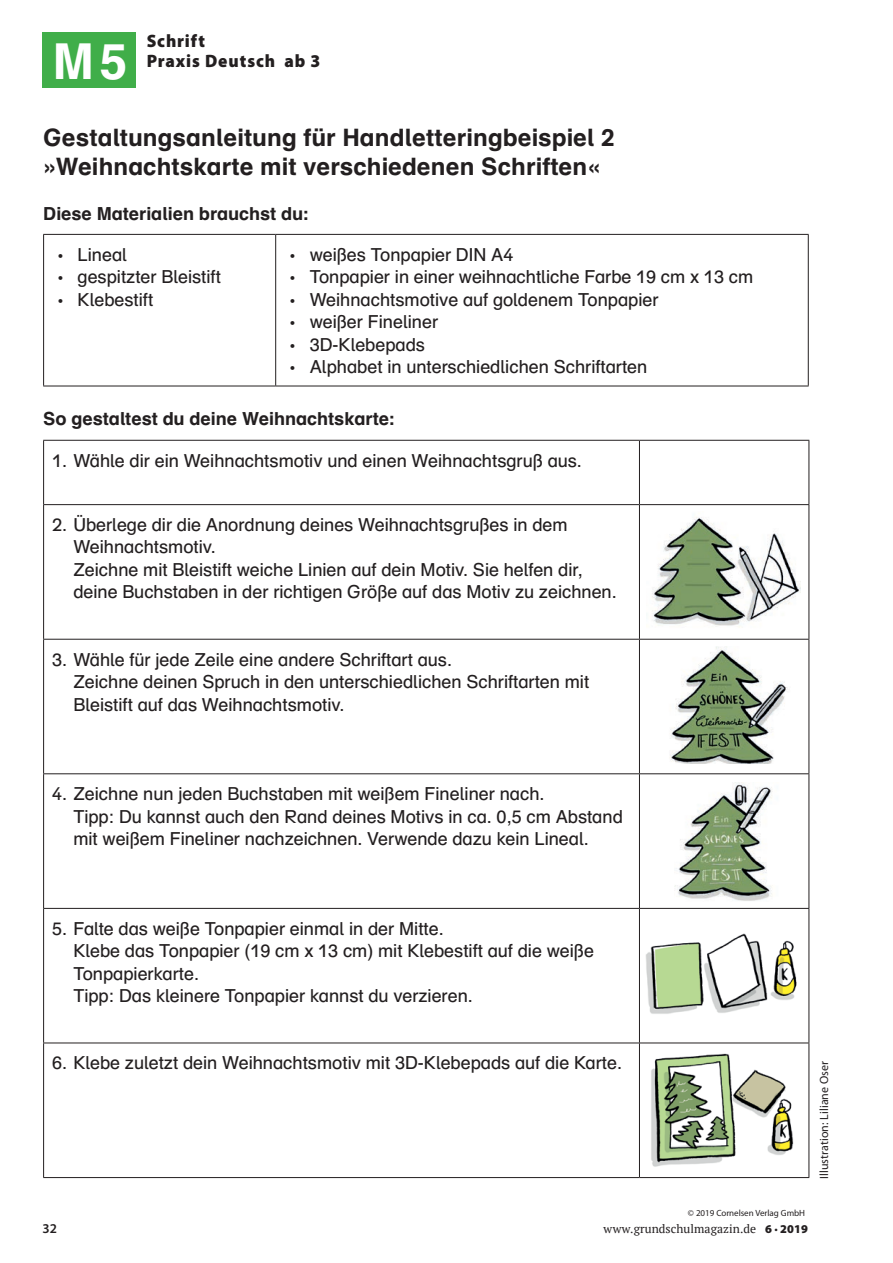
<style>
.page{position:relative;width:893px;height:1263px;background:#fff}
.page>*{position:absolute;margin:0;border:0;box-sizing:border-box;transform-origin:0 0}
.t1{font:700 49.5px "Schulbuch Berlin CV";color:#fff}
.t2{font:700 24px/28.8px "Schulbuch Berlin CV";letter-spacing:.005em;color:#231f20}
.t3{font:18px/22.5px "Schulbuch Berlin CV";color:#231f20}
.t4{font:700 18px "Schulbuch Berlin CV";color:#231f20}
.t5{font:900 18px "Myriad Pro";letter-spacing:.05em;color:#231f20;scale:.96 1}
.t6{font:600 13.5px "Myriad Pro";color:#231f20}
.t7{font:12px "PT Serif";letter-spacing:.005em;color:#231f20}
.t8{font:12px "Myriad Pro";letter-spacing:.005em;color:#231f20}
.t9{font:9px "Myriad Pro";letter-spacing:-.005em;color:#231f20}
.s1{font-family:"Myriad Pro";font-weight:900}
</style>
<div class="page">
<div style="left:43px;top:32px;width:93px;height:56px;background:#40ae49"></div>
<hr style="left:43px;top:234px;width:233px;height:1px;background:#231f20">
<hr style="left:43px;top:235px;width:1px;height:151px;background:#231f20">
<hr style="left:276px;top:234px;width:533px;height:1px;background:#231f20">
<hr style="left:275px;top:235px;width:1px;height:151px;background:#231f20">
<hr style="left:808px;top:235px;width:1px;height:151px;background:#231f20">
<hr style="left:43px;top:386px;width:233px;height:1px;background:#231f20">
<hr style="left:276px;top:386px;width:533px;height:1px;background:#231f20">
<hr style="left:43px;top:440px;width:596px;height:1px;background:#231f20">
<hr style="left:43px;top:441px;width:1px;height:63px;background:#231f20">
<hr style="left:639px;top:440px;width:170px;height:1px;background:#231f20">
<hr style="left:639px;top:441px;width:1px;height:63px;background:#231f20">
<hr style="left:808px;top:441px;width:1px;height:63px;background:#231f20">
<hr style="left:43px;top:504px;width:596px;height:1px;background:#231f20">
<hr style="left:43px;top:505px;width:1px;height:134px;background:#231f20">
<hr style="left:639px;top:504px;width:170px;height:1px;background:#231f20">
<hr style="left:639px;top:505px;width:1px;height:134px;background:#231f20">
<hr style="left:808px;top:505px;width:1px;height:134px;background:#231f20">
<hr style="left:43px;top:639px;width:596px;height:1px;background:#231f20">
<hr style="left:43px;top:640px;width:1px;height:133px;background:#231f20">
<hr style="left:639px;top:639px;width:170px;height:1px;background:#231f20">
<hr style="left:639px;top:640px;width:1px;height:133px;background:#231f20">
<hr style="left:808px;top:640px;width:1px;height:133px;background:#231f20">
<hr style="left:43px;top:773px;width:596px;height:1px;background:#231f20">
<hr style="left:43px;top:774px;width:1px;height:134px;background:#231f20">
<hr style="left:639px;top:773px;width:170px;height:1px;background:#231f20">
<hr style="left:639px;top:774px;width:1px;height:134px;background:#231f20">
<hr style="left:808px;top:774px;width:1px;height:134px;background:#231f20">
<hr style="left:43px;top:908px;width:596px;height:1px;background:#231f20">
<hr style="left:43px;top:909px;width:1px;height:133px;background:#231f20">
<hr style="left:639px;top:908px;width:170px;height:1px;background:#231f20">
<hr style="left:639px;top:909px;width:1px;height:133px;background:#231f20">
<hr style="left:808px;top:909px;width:1px;height:133px;background:#231f20">
<hr style="left:43px;top:1042px;width:596px;height:1px;background:#231f20">
<hr style="left:43px;top:1043px;width:1px;height:134px;background:#231f20">
<hr style="left:639px;top:1042px;width:170px;height:1px;background:#231f20">
<hr style="left:639px;top:1043px;width:1px;height:134px;background:#231f20">
<hr style="left:808px;top:1043px;width:1px;height:134px;background:#231f20">
<hr style="left:43px;top:1177px;width:596px;height:1px;background:#231f20">
<hr style="left:639px;top:1177px;width:170px;height:1px;background:#231f20">
<img style="left:651px;top:1053px;width:143px;height:114px">
<img style="left:652px;top:517px;width:149px;height:110px">
<img style="left:670px;top:646px;width:117px;height:117px">
<img style="left:674px;top:783px;width:99px;height:118px">
<img style="left:646px;top:933px;width:151px;height:81px">
<p class="t5" style="left:147px;top:31px;width:62px">Schrift</p>
<h1 class="t1" style="left:53px;top:27px;width:76px">M5</h1>
<p class="t5" style="left:147px;top:51px;width:183px">Praxis Deutsch ab 3</p>
<h2 class="t2" style="left:43px;top:123px;width:573px">Gestaltungsanleitung für Handletteringbeispiel 2 »Weihnachtskarte mit verschiedenen Schriften«</h2>
<p class="t4" style="left:43px;top:200px;width:267px">Diese Materialien brauchst du:</p>
<p class="t3" style="left:56px;top:243px;width:72px">• Lineal</p>
<p class="t3" style="left:56px;top:265px;width:166px">• gespitzter Bleistift</p>
<p class="t3" style="left:56px;top:288px;width:98px">• Klebestift</p>
<p class="t3" style="left:288px;top:243px;width:226px">• weißes Tonpapier DIN A4</p>
<p class="t3" style="left:288px;top:265px;width:466px">• Tonpapier in einer weihnachtliche Farbe 19 cm x 13 cm</p>
<p class="t3" style="left:288px;top:288px;width:372px">• Weihnachtsmotive auf goldenem Tonpapier</p>
<p class="t3" style="left:288px;top:310px;width:151px">• weißer Fineliner</p>
<p class="t3" style="left:288px;top:333px;width:138px">• 3D-Klebepads</p>
<p class="t3" style="left:288px;top:355px;width:360px">• Alphabet in unterschiedlichen Schriftarten</p>
<p class="t4" style="left:43px;top:406px;width:353px">So gestaltest du deine Weihnachtskarte:</p>
<p class="t3" style="left:52px;top:449px;width:531px">1. Wähle dir ein Weihnachtsmotiv und einen Weihnachtsgruß aus.</p>
<p class="t3" style="left:73px;top:513px;width:545px;text-indent:-21px">2. Überlege dir die Anordnung deines Weihnachtsgrußes in dem Weihnachtsmotiv.<br>Zeichne mit Bleistift weiche Linien auf dein Motiv. Sie helfen dir, deine Buchstaben in der richtigen Größe auf das Motiv zu zeichnen.</p>
<p class="t3" style="left:73px;top:648px;width:517px;text-indent:-21px">3. Wähle für jede Zeile eine andere Schriftart aus.<br>Zeichne deinen Spruch in den unterschiedlichen Schriftarten mit<br>Bleistift auf das Weihnachtsmotiv.</p>
<p class="t3" style="left:73px;top:782px;width:551px;text-indent:-21px">4. Zeichne nun jeden Buchstaben mit weißem Fineliner nach.<br>Tipp: Du kannst auch den Rand deines Motivs in ca. 0,5 cm Abstand mit weißem Fineliner nachzeichnen. Verwende dazu kein Lineal.</p>
<p class="t3" style="left:73px;top:917px;width:522px;text-indent:-21px">5. Falte das weiße Tonpapier einmal in der Mitte.<br>Klebe das Tonpapier (19 cm x 13 cm) mit Klebestift auf die weiße Tonpapierkarte.<br>Tipp: Das kleinere Tonpapier kannst du verzieren.</p>
<p class="t3" style="left:52px;top:1051px;width:571px">6. Klebe zuletzt dein Weihnachtsmotiv mit 3D-Klebepads auf die Karte.</p>
<p class="t8" style="left:818px;top:1179px;width:120px;rotate:-90deg">Illustration: Liliane Oser</p>
<p class="t6" style="left:43px;top:1221px;width:16px">32</p>
<p class="t9" style="left:688px;top:1208px;width:119px">© 2019 Cornelsen Verlag GmbH</p>
<p class="t7" style="left:604px;top:1221px;width:206px">www.grundschulmagazin.de <span class="s1">6 · 2019</span></p>
</div>
